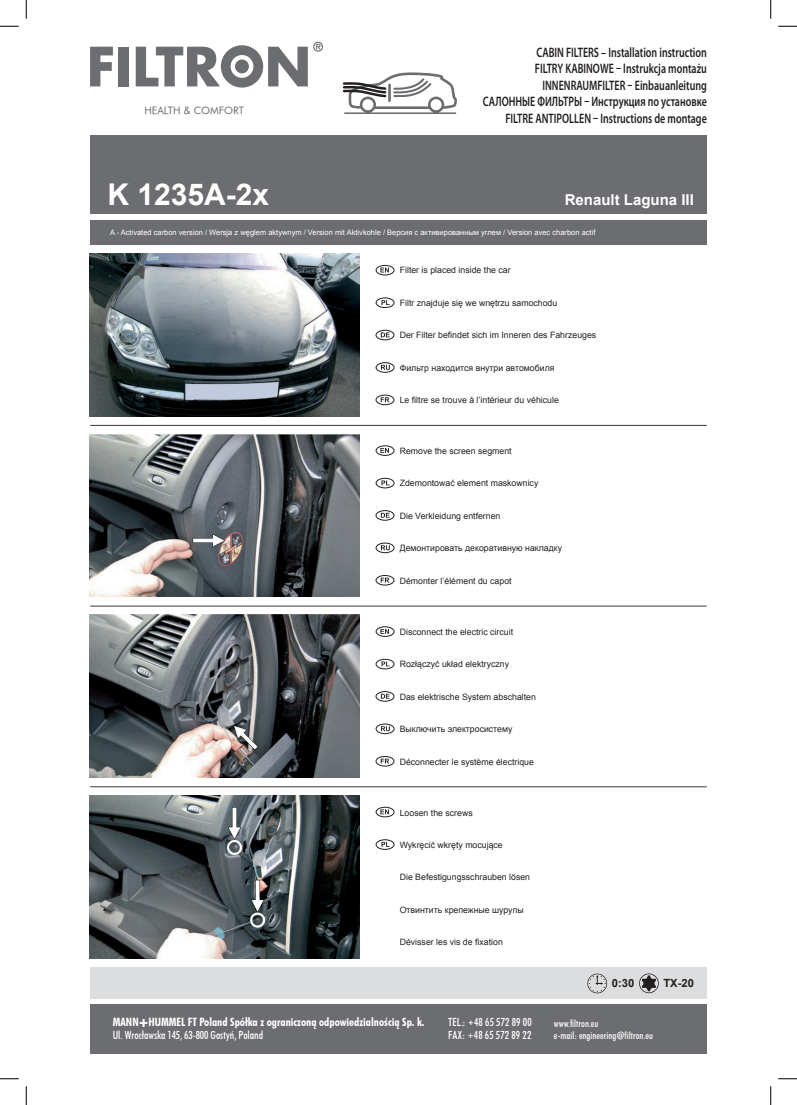
<style>
.page{position:relative;width:797px;height:1105px;background:#fff}
.page>*{position:absolute;margin:0;border:0;box-sizing:border-box;transform-origin:0 0}
.t1{font:700 30px "Arial";color:#fff}
.t2{font:700 15px "Arial";color:#fff}
.t3{font:600 13.75px/16.5px "Myriad Pro";color:#231f20;text-align:right;scale:.73 1}
.t4{font:11.5px "Futura Bd Cn AT";color:#fff}
.t5{font:11.25px/12.5px "Futura Md Cn AT";letter-spacing:.005em;color:#fff}
.t6{font:700 11.25px "Arial";color:#231f20}
.t7{font:10.38px "Futura Bk AT";color:#6c6d70}
.t8{font:10px/12.5px "Futura Md Cn AT";color:#fff}
.t9{font:8.75px "Arial";color:#231f20}
.t10{font:7.5px "Arial";color:#fff}
.s1{font-family:"Futura Black AT";font-size:7.5px}
.s2{font-family:"Futura X Blk Cn AT";font-size:8.75px}
</style>
<div class="page">
<div style="left:90px;top:967px;width:617px;height:32px;background:#dcdddf"></div>
<div style="left:90px;top:1004px;width:617px;height:50px;background:#6c6d70"></div>
<svg style="left:140px;top:1019px;width:8px;height:8px"></svg>
<svg style="left:90px;top:47px;width:23px;height:39px"></svg>
<div style="left:119px;top:47px;width:10px;height:39px;background:#6c6d70"></div>
<svg style="left:136px;top:42px;width:187px;height:46px"></svg>
<div style="left:90px;top:135px;width:617px;height:79px;background:#6c6d70"></div>
<div style="left:90px;top:220px;width:617px;height:25px;background:#6c6d70"></div>
<svg style="left:343px;top:72px;width:114px;height:42px"></svg>
<hr style="left:90px;top:425px;width:617px;height:1px;background:#231f20">
<hr style="left:90px;top:606px;width:617px;height:1px;background:#231f20">
<hr style="left:90px;top:786px;width:617px;height:1px;background:#231f20">
<svg style="left:587px;top:974px;width:20px;height:19px"></svg>
<svg style="left:639px;top:973px;width:19px;height:20px"></svg>
<svg style="left:380px;top:268px;width:9px;height:4px"></svg>
<div style="left:376px;top:265px;width:18px;height:10px;border:1px solid #231f20;border-radius:50%"></div>
<svg style="left:381px;top:300px;width:8px;height:5px"></svg>
<div style="left:376px;top:298px;width:18px;height:10px;border:1px solid #231f20;border-radius:50%"></div>
<svg style="left:381px;top:332px;width:8px;height:5px"></svg>
<div style="left:375px;top:330px;width:19px;height:10px;border:1px solid #231f20;border-radius:50%"></div>
<svg style="left:381px;top:365px;width:9px;height:5px"></svg>
<div style="left:376px;top:362px;width:18px;height:11px;border:1px solid #231f20;border-radius:50%"></div>
<svg style="left:381px;top:397px;width:8px;height:5px"></svg>
<div style="left:375px;top:395px;width:19px;height:10px;border:1px solid #231f20;border-radius:50%"></div>
<svg style="left:380px;top:448px;width:9px;height:5px"></svg>
<div style="left:376px;top:445px;width:18px;height:11px;border:1px solid #231f20;border-radius:50%"></div>
<svg style="left:381px;top:480px;width:8px;height:5px"></svg>
<div style="left:376px;top:478px;width:18px;height:10px;border:1px solid #231f20;border-radius:50%"></div>
<svg style="left:381px;top:513px;width:8px;height:5px"></svg>
<div style="left:375px;top:510px;width:19px;height:11px;border:1px solid #231f20;border-radius:50%"></div>
<svg style="left:381px;top:545px;width:9px;height:5px"></svg>
<div style="left:376px;top:543px;width:18px;height:10px;border:1px solid #231f20;border-radius:50%"></div>
<svg style="left:381px;top:578px;width:8px;height:4px"></svg>
<div style="left:375px;top:575px;width:19px;height:10px;border:1px solid #231f20;border-radius:50%"></div>
<svg style="left:380px;top:629px;width:9px;height:5px"></svg>
<div style="left:376px;top:626px;width:18px;height:11px;border:1px solid #231f20;border-radius:50%"></div>
<svg style="left:381px;top:661px;width:8px;height:5px"></svg>
<div style="left:376px;top:659px;width:18px;height:10px;border:1px solid #231f20;border-radius:50%"></div>
<svg style="left:381px;top:694px;width:8px;height:5px"></svg>
<div style="left:375px;top:691px;width:19px;height:11px;border:1px solid #231f20;border-radius:50%"></div>
<svg style="left:381px;top:726px;width:9px;height:5px"></svg>
<div style="left:376px;top:724px;width:18px;height:10px;border:1px solid #231f20;border-radius:50%"></div>
<svg style="left:381px;top:759px;width:8px;height:4px"></svg>
<div style="left:375px;top:756px;width:19px;height:10px;border:1px solid #231f20;border-radius:50%"></div>
<svg style="left:380px;top:809px;width:9px;height:5px"></svg>
<div style="left:376px;top:807px;width:18px;height:10px;border:1px solid #231f20;border-radius:50%"></div>
<svg style="left:381px;top:842px;width:8px;height:5px"></svg>
<div style="left:376px;top:839px;width:18px;height:11px;border:1px solid #231f20;border-radius:50%"></div>
<img style="left:90px;top:254px;width:269px;height:162px">
<img style="left:90px;top:434px;width:269px;height:163px">
<img style="left:90px;top:615px;width:269px;height:162px">
<img style="left:90px;top:796px;width:269px;height:162px">
<svg style="left:0;top:25px;width:19px;height:2px"></svg>
<svg style="left:778px;top:25px;width:19px;height:2px"></svg>
<svg style="left:0;top:1078px;width:19px;height:1px"></svg>
<svg style="left:778px;top:1078px;width:19px;height:1px"></svg>
<svg style="left:25px;top:0;width:2px;height:19px"></svg>
<svg style="left:25px;top:1086px;width:2px;height:19px"></svg>
<svg style="left:770px;top:0;width:1px;height:19px"></svg>
<svg style="left:770px;top:1086px;width:1px;height:19px"></svg>
<p class="t7" style="left:144px;top:104px;width:101px">HEALTH &amp; COMFORT</p>
<h3 class="t3" style="left:483px;top:43px;width:308px">CABIN FILTERS – Installation instruction<br>FILTRY KABINOWE – Instrukcja montażu INNENRAUMFILTER – Einbauanleitung<br>САЛОННЫЕ ФИЛЬТРЫ – Инструкция по установке FILTRE ANTIPOLLEN – Instructions de montage</h3>
<h1 class="t1" style="left:107px;top:174px;width:163px">K 1235A-2x</h1>
<h2 class="t2" style="left:564px;top:190px;width:131px">Renault Laguna III</h2>
<p class="t10" style="left:110px;top:228px;width:487px">A - Activated carbon version / Wersja z węglem aktywnym / Version mit Aktivkohle / Версия с активированным углем / Version avec charbon actif</p>
<p class="t9" style="left:400px;top:265px;width:112px">Filter is placed inside the car</p>
<p class="t9" style="left:400px;top:297px;width:159px">Filtr znajduje się we wnętrzu samochodu</p>
<p class="t9" style="left:400px;top:329px;width:198px">Der Filter befindet sich im Inneren des Fahrzeuges</p>
<p class="t9" style="left:400px;top:362px;width:156px">Фильтр находится внутри автомобиля</p>
<p class="t9" style="left:400px;top:394px;width:161px">Le filtre se trouve à l’intérieur du véhicule</p>
<p class="t9" style="left:400px;top:445px;width:113px">Remove the screen segment</p>
<p class="t9" style="left:400px;top:478px;width:140px">Zdemontować element maskownicy</p>
<p class="t9" style="left:400px;top:510px;width:102px">Die Verkleidung entfernen</p>
<p class="t9" style="left:400px;top:542px;width:164px">Демонтировать декоративную накладку</p>
<p class="t9" style="left:400px;top:575px;width:113px">Démonter l’élément du capot</p>
<p class="t9" style="left:400px;top:626px;width:115px">Disconnect the electric circuit</p>
<p class="t9" style="left:400px;top:658px;width:111px">Rozłączyć układ elektryczny</p>
<p class="t9" style="left:400px;top:691px;width:138px">Das elektrische System abschalten</p>
<p class="t9" style="left:400px;top:723px;width:114px">Выключить электросистему</p>
<p class="t9" style="left:400px;top:756px;width:136px">Déconnecter le système électrique</p>
<p class="t9" style="left:400px;top:807px;width:74px">Loosen the screws</p>
<p class="t9" style="left:400px;top:839px;width:104px">Wykręcić wkręty mocujące</p>
<p class="t9" style="left:400px;top:871px;width:132px">Die Befestigungsschrauben lösen</p>
<p class="t9" style="left:400px;top:904px;width:125px">Отвинтить крепежные шурупы</p>
<p class="t9" style="left:400px;top:936px;width:105px">Dévisser les vis de fixation</p>
<p class="t6" style="left:612px;top:976px;width:24px">0:30</p>
<p class="t6" style="left:663px;top:976px;width:32px">TX-20</p>
<h3 class="t4" style="left:113px;top:1016px;width:313px">MANN+HUMMEL FT Poland Spółka z ograniczoną odpowiedzialnością Sp. k.</h3>
<p class="t5" style="left:113px;top:1029px;width:152px">Ul. Wrocławska 145, 63-800 Gostyń, Poland</p>
<p class="t5" style="left:448px;top:1016px;width:85px">TEL.: <span class="s1">+</span>48 65 572 89 00<br>FAX: <span class="s1">+</span>48 65 572 89 22</p>
<p class="t8" style="left:554px;top:1017px;width:101px">www.filtron.eu<br>e-mail: engineering<span class="s2">@</span>filtron.eu</p>
</div>
